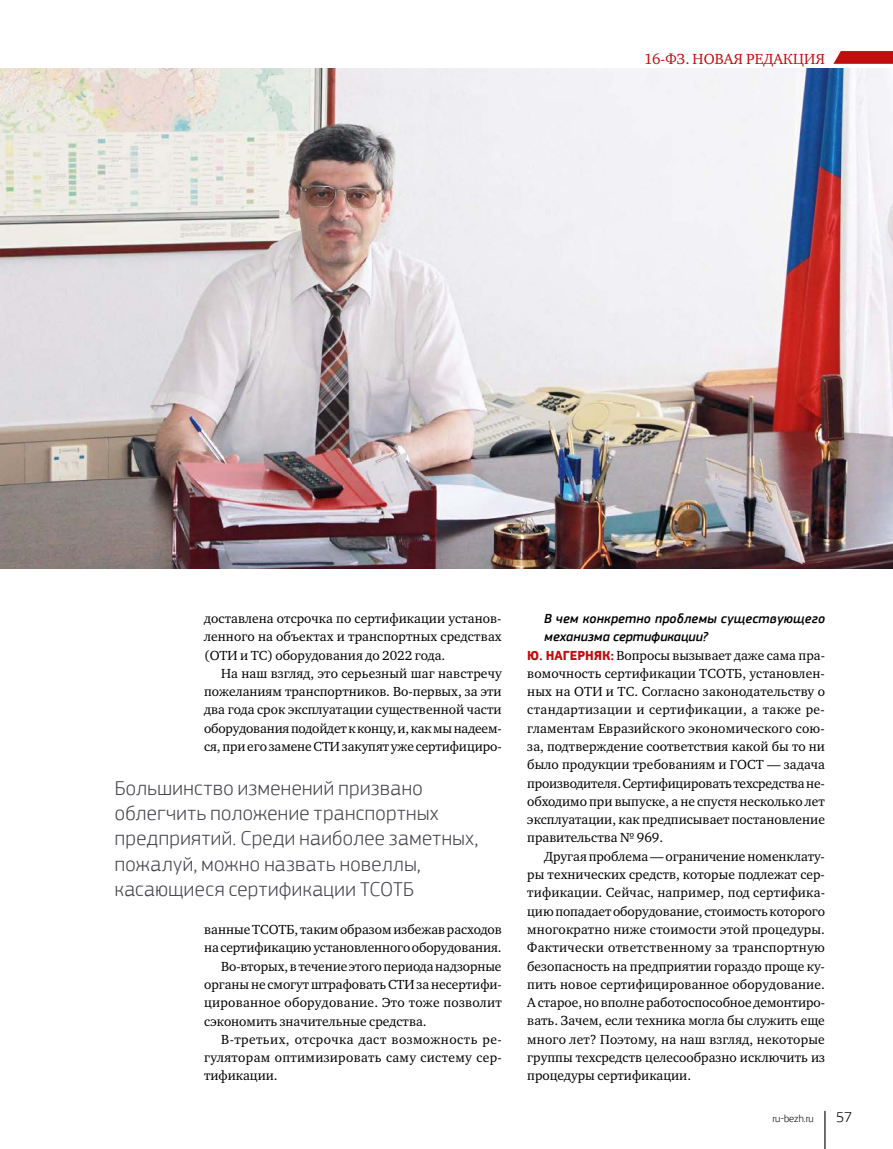
<style>
.page{position:relative;width:893px;height:1149px;background:#fff}
.page>*{position:absolute;margin:0;border:0;box-sizing:border-box;transform-origin:0 0}
.t1{font:300 21px/25.2px "PF Square Sans Pro";letter-spacing:.02em;color:#48464f}
.t2{font:15px "Charter ITC";letter-spacing:.01em;color:#c00d0e}
.t3{font:300 15px "PF Square Sans Pro";color:#000}
.t4{font:13.5px/18.3px "Charter ITC";color:#000;text-align:justify}
.t5{font:italic 500 13.5px/18.3px "PF Square Sans Pro";letter-spacing:.01em;color:#000}
.t6{font:13.5px "Charter ITC";letter-spacing:.025em;color:#000}
.t7{font:13.5px "Charter ITC";letter-spacing:.03em;color:#000}
.t8{font:300 10.5px "PF Square Sans Pro";color:#000}
.s1{font-family:"PF Square Sans Pro";font-weight:700;color:#c00d0e}
</style>
<div class="page">
<img style="left:0;top:68px;width:893px;height:500px">
<hr style="left:824px;top:1110px;width:1px;height:38px;background:#000">
<svg style="left:833px;top:51px;width:60px;height:13px"></svg>
<p class="t2" style="left:644px;top:49px;width:182px">16-ФЗ. НОВАЯ РЕДАКЦИЯ</p>
<p class="t4" style="left:204px;top:609px;width:299px">доставлена отсрочка по сертификации установ&shy;ленного на объектах и транспортных средствах (ОТИ и ТС) оборудования до 2022 года.</p>
<p class="t4" style="left:204px;top:664px;width:299px;text-indent:17px">На наш взгляд, это серьезный шаг навстречу пожеланиям транспортников. Во-первых, за эти два года срок эксплуатации существенной части оборудования подойдет к концу, и, как мы надеем&shy;ся, при его замене СТИ закупят уже сертифициро-</p>
<h1 class="t1" style="left:115px;top:775px;width:365px">Большинство изменений призвано облегчить положение транспортных предприятий. Среди наиболее заметных, пожалуй, можно назвать новеллы, касающиеся сертификации ТСОТБ</h1>
<p class="t4" style="left:204px;top:920px;width:299px">ванные ТСОТБ, таким образом избежав расходов</p>
<p class="t4" style="left:204px;top:938px;width:299px">на сертификацию установленного оборудования.</p>
<p class="t4" style="left:221px;top:956px;width:282px">Во-вторых, в течение этого периода надзорные</p>
<p class="t4" style="left:204px;top:974px;width:299px">органы не смогут штрафовать СТИ за несертифи-</p>
<p class="t4" style="left:204px;top:993px;width:299px">цированное оборудование. Это тоже позволит</p>
<p class="t4" style="left:204px;top:1011px;width:224px">сэкономить значительные средства.</p>
<p class="t7" style="left:221px;top:1030px;width:282px">В-третьих, отсрочка даст возможность ре-</p>
<p class="t6" style="left:204px;top:1048px;width:299px">гуляторам оптимизировать саму систему сер-</p>
<p class="t4" style="left:204px;top:1066px;width:75px">тификации.</p>
<p class="t5" style="left:544px;top:609px;width:282px">В чем конкретно проблемы существующего механизма сертификации?</p>
<p class="t4" style="left:527px;top:645px;width:299px"><span class="s1">Ю. НАГЕРНЯК:</span> Вопросы вызывает даже сама пра&shy;вомочность сертификации ТСОТБ, установлен&shy;ных на ОТИ и ТС. Согласно законодательству о стандартизации и сертификации, а также ре&shy;гламентам Евразийского экономического сою&shy;за, подтверждение соответствия какой бы то ни было продукции требованиям и ГОСТ — задача производителя. Сертифицировать техсредства не&shy;обходимо при выпуске, а не спустя несколько лет эксплуатации, как предписывает постановление правительства № 969.</p>
<p class="t4" style="left:527px;top:846px;width:299px;text-indent:17px">Другая проблема— ограничение номенклату&shy;ры технических средств, которые подлежат сер&shy;тификации. Сейчас, например, под сертифика&shy;цию попадает оборудование, стоимость которого многократно ниже стоимости этой процедуры.<br>Фактически ответственному за транспортную безопасность на предприятии гораздо проще ку&shy;пить новое сертифицированное оборудование.<br>Астарое, но вполне работоспособное демонтиро&shy;вать. Зачем, если техника могла бы служить еще много лет? Поэтому, на наш взгляд, некоторые группы техсредств целесообразно исключить из процедуры сертификации.</p>
<p class="t8" style="left:772px;top:1112px;width:43px">ru-bezh.ru</p>
<p class="t3" style="left:836px;top:1108px;width:18px">57</p>
</div>
